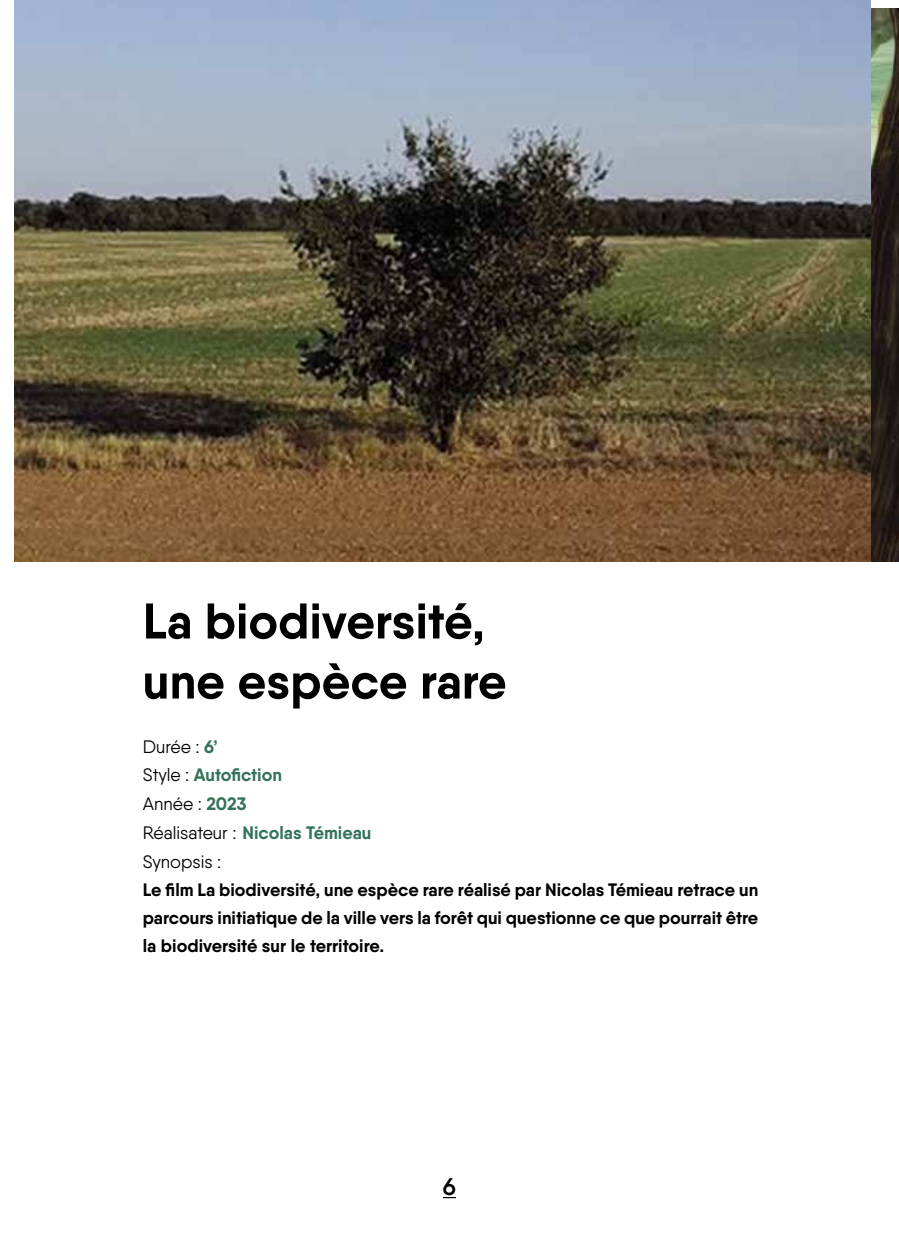
<style>
.page{position:relative;width:899px;height:1248px;background:#fff}
.page>*{position:absolute;margin:0;border:0;box-sizing:border-box;transform-origin:0 0}
.t1{font:700 50px/60px "Qanelas";color:#000}
.t2{font:600 24px "Qanelas";color:#000}
.t3{font:700 18px/28px "Qanelas";color:#000;text-align:justify}
.t4{font:18px/28.8px "Qanelas";color:#000}
.s1{font-weight:700;color:#347358}
</style>
<div class="page">
<img style="left:870px;top:9px;width:29px;height:552px">
<img style="left:15px;top:0;width:855px;height:561px">
<h1 class="t1" style="left:143px;top:590px;width:365px">La biodiversité, une espèce rare</h1>
<p class="t4" style="left:143px;top:731px;width:230px">Durée : <span class="s1">6’<br></span>Style : <span class="s1">Autofiction<br></span>Année : <span class="s1">2023<br></span>Réalisateur : <span class="s1">Nicolas Témieau<br></span>Synopsis :</p>
<p class="t3" style="left:143px;top:875px;width:617px">Le film La biodiversité, une espèce rare réalisé par Nicolas Témieau retrace un parcours initiatique de la ville vers la forêt qui questionne ce que pourrait être la biodiversité sur le territoire.</p>
<h2 class="t2" style="left:443px;top:1171px;width:15px">6</h2>
</div>
